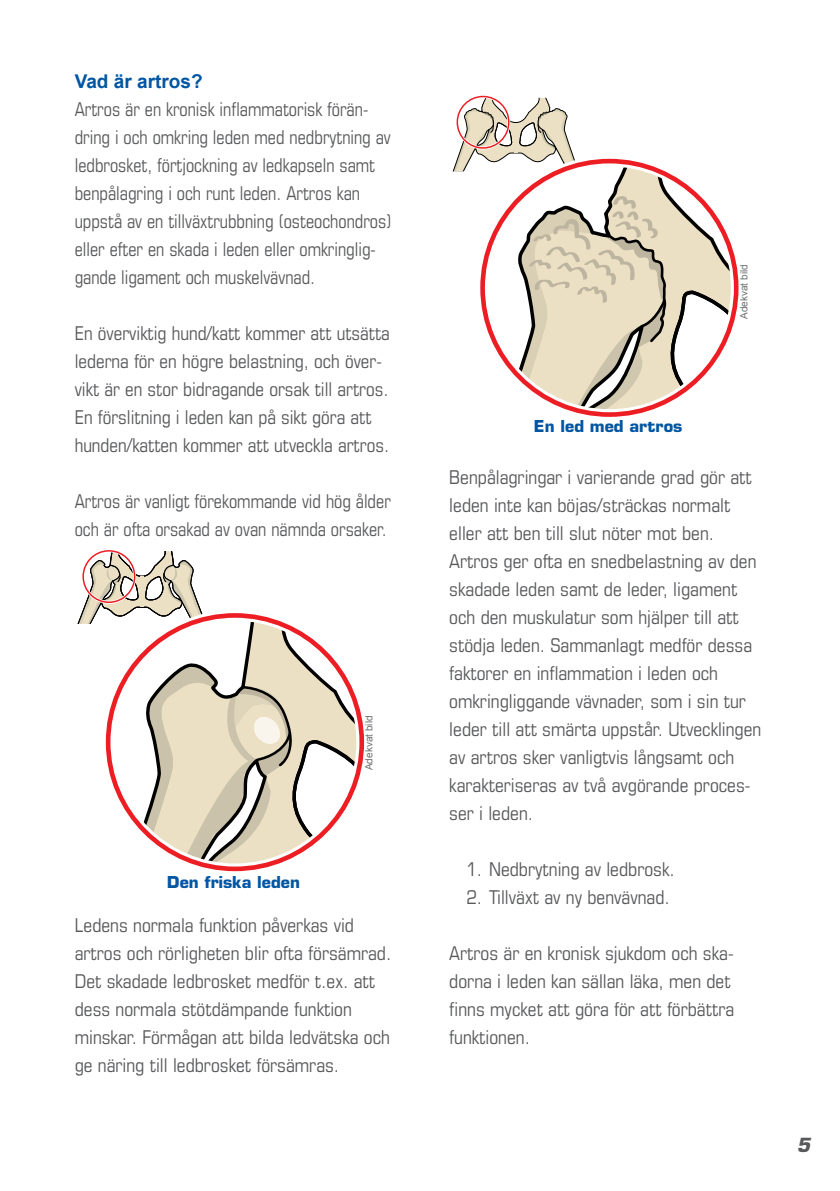
<style>
.page{position:relative;width:840px;height:1191px;background:#fff}
.page>*{position:absolute;margin:0;border:0;box-sizing:border-box;transform-origin:0 0}
.t1{font:condensed 19px/28px "Eurostile LT Std";color:#58595b}
.t2{font:condensed 19px/28px "Eurostile LT Std";color:#58595b;scale:.93 1}
.t3{font:700 19px "Arial";color:#0056a3}
.t4{font:italic 700 19px "Eurostile LT Std";color:#58595b}
.t5{font:700 16px "Eurostile LT Std";color:#0056a3}
.t6{font:10px "Arial";color:#6d6e71}
</style>
<div class="page">
<svg style="left:77px;top:550px;width:281px;height:322px"></svg>
<svg style="left:452px;top:97px;width:280px;height:320px"></svg>
<div style="left:455px;top:95px;width:55px;height:54px;border:3px solid #fff;border-radius:50%"></div>
<div style="left:456px;top:96px;width:53px;height:53px;border:1px solid #ed1d24;border-radius:50%"></div>
<p class="t3" style="left:75px;top:68px;width:129px">Vad är artros?</p>
<p class="t2" style="left:75px;top:94px;width:342px">Artros är en kronisk inflammatorisk förän&shy;dring i och omkring leden med nedbrytning av ledbrosket, förtjockning av ledkapseln samt benpålagring i och runt leden. Artros kan uppstå av en tillväxtrubbning (osteochondros) eller efter en skada i leden eller omkringlig&shy;gande ligament och muskelvävnad.</p>
<p class="t1" style="left:75px;top:318px;width:316px">En överviktig hund/katt kommer att utsätta lederna för en högre belastning, och över&shy;vikt är en stor bidragande orsak till artros.<br>En förslitning i leden kan på sikt göra att hunden/katten kommer att utveckla artros.</p>
<p class="t2" style="left:75px;top:486px;width:341px">Artros är vanligt förekommande vid hög ålder och är ofta orsakad av ovan nämnda orsaker.</p>
<p class="t6" style="left:362px;top:770px;width:56px;rotate:-90deg">Adekvat bild</p>
<p class="t5" style="left:167px;top:872px;width:134px">Den friska leden</p>
<p class="t1" style="left:75px;top:911px;width:318px">Ledens normala funktion påverkas vid artros och rörligheten blir ofta försämrad.<br>Det skadade ledbrosket medför t.ex. att dess normala stötdämpande funktion minskar. Förmågan att bilda ledvätska och ge näring till ledbrosket försämras.</p>
<p class="t6" style="left:737px;top:319px;width:56px;rotate:-90deg">Adekvat bild</p>
<p class="t5" style="left:533px;top:416px;width:150px">En led med artros</p>
<p class="t1" style="left:449px;top:463px;width:313px">Benpålagringar i varierande grad gör att leden inte kan böjas/sträckas normalt eller att ben till slut nöter mot ben.<br>Artros ger ofta en snedbelastning av den skadade leden samt de leder, ligament och den muskulatur som hjälper till att stödja leden. Sammanlagt medför dessa faktorer en inflammation i leden och omkringliggande vävnader, som i sin tur leder till att smärta uppstår. Utvecklingen av artros sker vanligtvis långsamt och karakteriseras av två avgörande proces&shy;ser i leden.</p>
<p class="t1" style="left:466px;top:855px;width:210px">1. Nedbrytning av ledbrosk.</p>
<p class="t1" style="left:466px;top:883px;width:205px">2. Tillväxt av ny benvävnad.</p>
<p class="t1" style="left:449px;top:939px;width:286px">Artros är en kronisk sjukdom och ska&shy;dorna i leden kan sällan läka, men det finns mycket att göra för att förbättra funktionen.</p>
<p class="t4" style="left:796px;top:1133px;width:15px">5</p>
</div>
